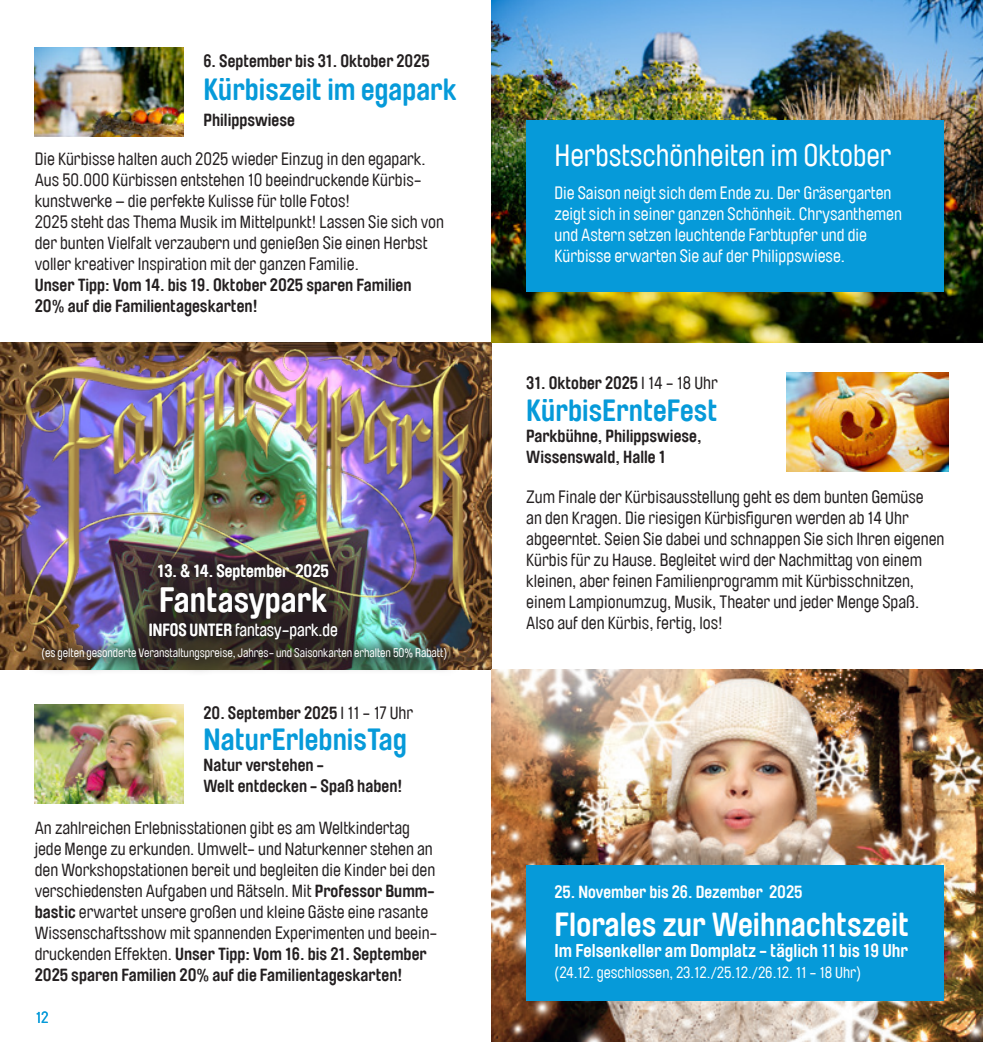
<style>
.page{position:relative;width:983px;height:1042px;background:#fff}
.page>*{position:absolute;margin:0;border:0;box-sizing:border-box;transform-origin:0 0}
.t1{font:700 35px "Brauer Neue";color:#fff}
.t2{font:700 33.25px "Brauer Neue";color:#fff}
.t3{font:700 30.62px "Brauer Neue";color:#069ad9}
.t4{font:30.62px "Brauer Neue";color:#fff}
.t5{font:700 18.55px "Brauer Neue";color:#fff}
.t6{font:17.5px/21px "Brauer Neue";color:#231f20}
.t7{font:700 17.5px/21px "Brauer Neue";color:#231f20}
.t8{font:17.5px/21px "Brauer Neue";color:#fff}
.t9{font:700 17.5px "Brauer Neue";color:#fff}
.t10{font:15.75px "Brauer Neue";color:#fff}
.t11{font:15.75px "Brauer Neue";color:#069ad9}
.t12{font:12.25px "Brauer Neue";letter-spacing:-.005em;color:#fff}
.s1{font-weight:700}
.s2{font-weight:400}
</style>
<div class="page">
<img style="left:0;top:342px;width:491px;height:328px">
<img style="left:491px;top:0;width:491px;height:342px">
<div style="left:526px;top:120px;width:417px;height:171px;background:#069ad9"></div>
<img style="left:35px;top:47px;width:149px;height:89px">
<img style="left:35px;top:704px;width:149px;height:99px">
<img style="left:786px;top:372px;width:161px;height:99px">
<img style="left:491px;top:670px;width:491px;height:372px">
<div style="left:526px;top:865px;width:417px;height:135px;background:#069ad9"></div>
<img style="left:27px;top:644px;width:435px;height:28px">
<svg style="left:134px;top:644px;width:218px;height:10px;background:#332b23"></svg>
<img style="left:0;top:345px;width:489px;height:299px">
<p class="t7" style="left:203px;top:50px;width:227px">6. September bis 31. Oktober 2025</p>
<h3 class="t3" style="left:203px;top:72px;width:254px">Kürbiszeit im egapark</h3>
<p class="t7" style="left:203px;top:110px;width:93px">Philippswiese</p>
<p class="t6" style="left:35px;top:148px;width:411px">Die Kürbisse halten auch 2025 wieder Einzug in den egapark.<br>Aus 50.000 Kürbissen entstehen 10 beeindruckende Kürbis&shy;kunstwerke – die perfekte Kulisse für tolle Fotos!<br>2025 steht das Thema Musik im Mittelpunkt! Lassen Sie sich von der bunten Vielfalt verzaubern und genießen Sie einen Herbst voller kreativer Inspiration mit der ganzen Familie.</p>
<p class="t7" style="left:35px;top:274px;width:378px">Unser Tipp: Vom 14. bis 19. Oktober 2025 sparen Familien<br>20% auf die Familientageskarten!</p>
<p class="t9" style="left:157px;top:560px;width:173px">13. &amp; 14. September 2025</p>
<h1 class="t1" style="left:159px;top:579px;width:169px">Fantasypark</h1>
<p class="t8" style="left:149px;top:620px;width:190px"><span class="s1">INFOS UNTER</span> fantasy-park.de</p>
<p class="t12" style="left:41px;top:646px;width:407px">(es gelten gesonderte Veranstaltungspreise, Jahres- und Saisonkarten erhalten 50% Rabatt)</p>
<p class="t7" style="left:203px;top:702px;width:211px">20. September 2025 <span class="s2">I 11 - 17 Uhr</span></p>
<h3 class="t3" style="left:203px;top:722px;width:205px">NaturErlebnisTag</h3>
<p class="t7" style="left:203px;top:755px;width:200px">Natur verstehen -<br>Welt entdecken - Spaß haben!</p>
<p class="t6" style="left:35px;top:818px;width:404px">An zahlreichen Erlebnisstationen gibt es am Weltkindertag jede Menge zu erkunden. Umwelt- und Naturkenner stehen an den Workshopstationen bereit und begleiten die Kinder bei den verschiedensten Aufgaben und Rätseln. Mit <span class="s1">Professor Bumm&shy;bastic</span> erwartet unsere großen und kleine Gäste eine rasante Wissenschaftsshow mit spannenden Experimenten und beein&shy;druckenden Effekten. <span class="s1">Unser Tipp: Vom 16. bis 21. September 2025 sparen Familien 20% auf die Familientageskarten!</span></p>
<p class="t11" style="left:36px;top:1008px;width:14px">12</p>
<h3 class="t4" style="left:554px;top:138px;width:338px">Herbstschönheiten im Oktober</h3>
<p class="t8" style="left:554px;top:183px;width:349px">Die Saison neigt sich dem Ende zu. Der Gräsergarten zeigt sich in seiner ganzen Schönheit. Chrysanthemen und Astern setzen leuchtende Farbtupfer und die Kürbisse erwarten Sie auf der Philippswiese.</p>
<p class="t7" style="left:526px;top:373px;width:193px">31. Oktober 2025 <span class="s2">I 14 - 18 Uhr</span></p>
<h3 class="t3" style="left:526px;top:392px;width:193px">KürbisErnteFest</h3>
<p class="t7" style="left:526px;top:425px;width:177px">Parkbühne, Philippswiese,<br>Wissenswald, Halle 1</p>
<p class="t6" style="left:526px;top:487px;width:419px">Zum Finale der Kürbisausstellung geht es dem bunten Gemüse<br>an den Kragen. Die riesigen Kürbisfiguren werden ab 14 Uhr abgeerntet. Seien Sie dabei und schnappen Sie sich Ihren eigenen Kürbis für zu Hause. Begleitet wird der Nachmittag von einem kleinen, aber feinen Familienprogramm mit Kürbisschnitzen, einem Lampionumzug, Musik, Theater und jeder Menge Spaß.<br>Also auf den Kürbis, fertig, los!</p>
<p class="t9" style="left:554px;top:881px;width:249px">25. November bis 26. Dezember 2025</p>
<h2 class="t2" style="left:554px;top:905px;width:356px">Florales zur Weihnachtszeit</h2>
<p class="t5" style="left:554px;top:940px;width:355px">Im Felsenkeller am Domplatz - täglich 11 bis 19 Uhr</p>
<p class="t10" style="left:554px;top:964px;width:308px">(24.12. geschlossen, 23.12./25.12./26.12. 11 - 18 Uhr)</p>
</div>
